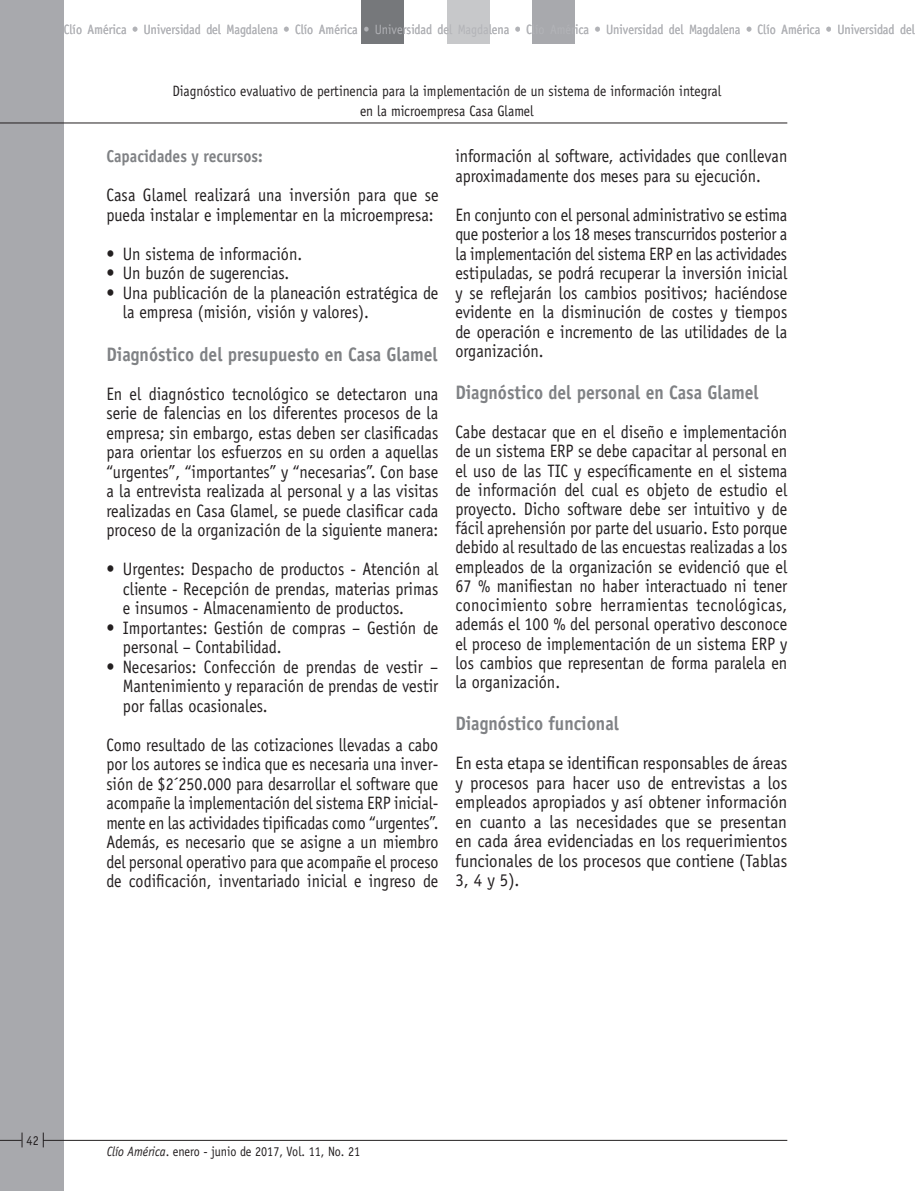
<style>
.page{position:relative;width:915px;height:1191px;background:#fff}
.page>*{position:absolute;margin:0;border:0;box-sizing:border-box;transform-origin:0 0}
.t1{font:700 19.5px "Officina Sans";color:#808285;scale:.9 1}
.t2{font:18px/19.5px "Officina Sans";color:#231f20;text-align:justify;scale:.9 1}
.t3{font:18px/19.5px "Officina Sans";color:#231f20;text-align:justify;scale:.89 1}
.t4{font:18px/19.5px "Officina Sans";color:#231f20;text-align:justify;scale:.94 1}
.t5{font:700 17.25px "Officina Sans";color:#808285;scale:.9 1}
.t6{font:15px/19.8px "Officina Sans";color:#231f20;text-align:center;scale:.9 1}
.t7{font:13.5px "Officina Sans";color:#b2b3b7;scale:.9 1}
.t8{font:13.5px "Officina Sans";color:#231f20;scale:.9 1}
.s1{font-style:italic}
</style>
<div class="page">
<div style="left:0;top:0;width:64px;height:1191px;background:#a8a9ad"></div>
<hr style="left:43px;top:1140px;width:744px;height:1px;background:#231f20">
<svg style="left:43px;top:1132px;width:1px;height:15px"></svg>
<svg style="left:0;top:1132px;width:23px;height:15px"></svg>
<div style="left:361px;top:0;width:43px;height:44px;background:#76787b"></div>
<div style="left:531px;top:0;width:43px;height:44px;background:#a8a9ad"></div>
<div style="left:446px;top:0;width:43px;height:44px;background:#c7c8ca"></div>
<hr style="left:0;top:123px;width:787px;height:1px;background:#231f20">
<p class="t7" style="left:64px;top:21px;width:946px">Clío América • Universidad del Magdalena • Clío América • Universidad del Magdalena • Clío América • Universidad del Magdalena • Clío América • Universidad del</p>
<p class="t6" style="left:172px;top:81px;width:611px">Diagnóstico evaluativo de pertinencia para la implementación de un sistema de información integral en la microempresa Casa Glamel</p>
<p class="t5" style="left:106px;top:146px;width:175px">Capacidades y recursos:</p>
<p class="t2" style="left:106px;top:186px;width:370px">Casa Glamel realizará una inversión para que se pueda instalar e implementar en la microempresa:</p>
<p class="t2" style="left:106px;top:244px;width:219px">• Un sistema de información.</p>
<p class="t2" style="left:106px;top:264px;width:205px">• Un buzón de sugerencias.</p>
<p class="t2" style="left:123px;top:283px;width:352px;text-indent:-17px">• Una publicación de la planeación estratégica de la empresa (misión, visión y valores).</p>
<p class="t1" style="left:106px;top:342px;width:369px">Diagnóstico del presupuesto en Casa Glamel</p>
<p class="t2" style="left:106px;top:384px;width:370px">En el diagnóstico tecnológico se detectaron una serie de falencias en los diferentes procesos de la empresa; sin embargo, estas deben ser clasificadas para orientar los esfuerzos en su orden a aquellas “urgentes”, “importantes” y “necesarias”. Con base a la entrevista realizada al personal y a las visitas realizadas en Casa Glamel, se puede clasificar cada proceso de la organización de la siguiente manera:</p>
<p class="t2" style="left:123px;top:559px;width:352px;text-indent:-17px">• Urgentes: Despacho de productos - Atención al cliente - Recepción de prendas, materias primas e insumos - Almacenamiento de productos.</p>
<p class="t2" style="left:123px;top:618px;width:352px;text-indent:-17px">• Importantes: Gestión de compras – Gestión de personal – Contabilidad.</p>
<p class="t2" style="left:123px;top:657px;width:352px;text-indent:-17px">• Necesarios: Confección de prendas de vestir – Mantenimiento y reparación de prendas de vestir por fallas ocasionales.</p>
<p class="t3" style="left:106px;top:735px;width:374px">Como resultado de las cotizaciones llevadas a cabo por los autores se indica que es necesaria una inver&shy;sión de $2´250.000 para desarrollar el software que acompañe la implementación del sistema ERP inicial&shy;mente en las actividades tipificadas como “urgentes”.<br>Además, es necesario que se asigne a un miembro del personal operativo para que acompañe el proceso de codificación, inventariado inicial e ingreso de</p>
<p class="t3" style="left:455px;top:146px;width:374px">información al software, actividades que conllevan aproximadamente dos meses para su ejecución.</p>
<p class="t2" style="left:455px;top:205px;width:370px">En conjunto con el personal administrativo se estima que posterior a los 18 meses transcurridos posterior a la implementación del sistema ERP en las actividades estipuladas, se podrá recuperar la inversión inicial y se reflejarán los cambios positivos; haciéndose evidente en la disminución de costes y tiempos de operación e incremento de las utilidades de la organización.</p>
<p class="t1" style="left:455px;top:381px;width:338px">Diagnóstico del personal en Casa Glamel</p>
<p class="t2" style="left:455px;top:422px;width:370px">Cabe destacar que en el diseño e implementación de un sistema ERP se debe capacitar al personal en el uso de las TIC y específicamente en el sistema de información del cual es objeto de estudio el proyecto. Dicho software debe ser intuitivo y de fácil aprehensión por parte del usuario. Esto porque debido al resultado de las encuestas realizadas a los empleados de la organización se evidenció que el 67 % manifiestan no haber interactuado ni tener conocimiento sobre herramientas tecnológicas, además el 100 % del personal operativo desconoce el proceso de implementación de un sistema ERP y los cambios que representan de forma paralela en la organización.</p>
<p class="t1" style="left:455px;top:711px;width:183px">Diagnóstico funcional</p>
<p class="t4" style="left:455px;top:753px;width:355px">En esta etapa se identifican responsables de áreas y procesos para hacer uso de entrevistas a los empleados apropiados y así obtener información en cuanto a las necesidades que se presentan en cada área evidenciadas en los requerimientos funcionales de los procesos que contiene (Tablas 3, 4 y 5).</p>
<p class="t8" style="left:27px;top:1132px;width:15px">42</p>
<p class="t8" style="left:107px;top:1144px;width:283px"><span class="s1">Clío América</span>. enero - junio de 2017, Vol. 11, No. 21</p>
</div>
